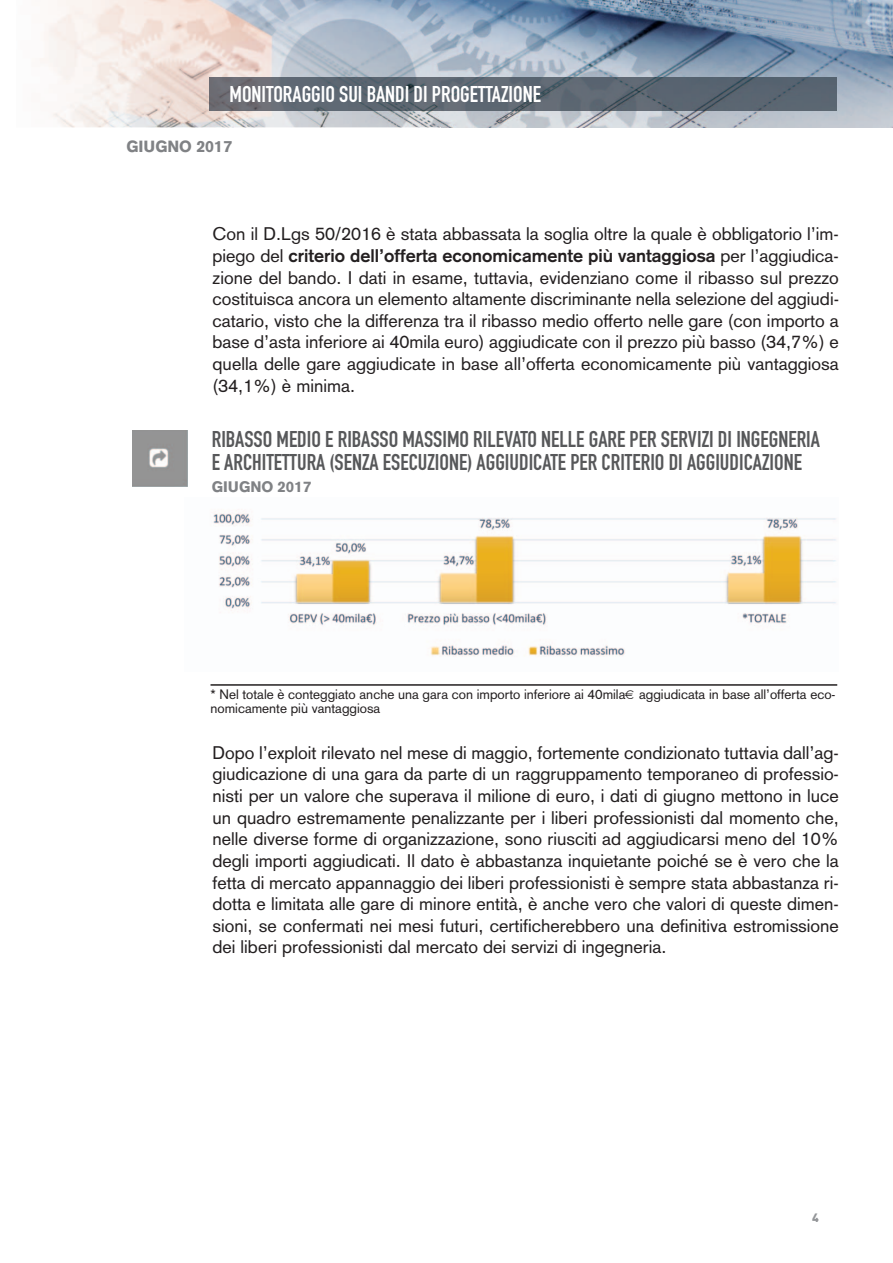
<style>
.page{position:relative;width:893px;height:1263px;background:#fff}
.page>*{position:absolute;margin:0;border:0;box-sizing:border-box;transform-origin:0 0}
.t1{font:700 22.5px/22.5px "DIN Condensed";color:#57585a}
.t2{font:700 22.5px "DIN Condensed";color:#fff}
.t3{font:18px/21.6px "Akzidenz Grotesk";color:#231f20;text-align:justify}
.t4{font:900 15.9px "Akzidenz Grotesk";color:#808285}
.t5{font:900 15px "Akzidenz Grotesk";color:#808285}
.t6{font:13.5px/13.5px "Akzidenz Grotesk";color:#231f20}
.t7{font:900 12px "DIN";color:#939598}
.s1{font-weight:700}
</style>
<div class="page">
<img style="left:441px;top:0;width:452px;height:127px">
<img style="left:40px;top:0;width:401px;height:128px">
<img style="left:210px;top:78px;width:626px;height:33px">
<img style="left:132px;top:431px;width:55px;height:55px">
<img style="left:213px;top:513px;width:623px;height:144px">
<hr style="left:210px;top:684px;width:627px;height:2px;background:#231f20">
<p class="t2" style="left:229px;top:81px;width:313px">MONITORAGGIO SUI BANDI DI PROGETTAZIONE</p>
<p class="t4" style="left:126px;top:140px;width:107px">GIUGNO 2017</p>
<p class="t3" style="left:213px;top:225px;width:628px">Con il D.Lgs 50/2016 è stata abbassata la soglia oltre la quale è obbligatorio l’im&shy;piego del <span class="s1">criterio dell’offerta economicamente più vantaggiosa</span> per l’aggiudica&shy;zione del bando. I dati in esame, tuttavia, evidenziano come il ribasso sul prezzo costituisca ancora un elemento altamente discriminante nella selezione del aggiudi&shy;catario, visto che la differenza tra il ribasso medio offerto nelle gare (con importo a base d’asta inferiore ai 40mila euro) aggiudicate con il prezzo più basso (34,7%) e quella delle gare aggiudicate in base all’offerta economicamente più vantaggiosa (34,1%) è minima.</p>
<p class="t1" style="left:212px;top:428px;width:610px">RIBASSO MEDIO E RIBASSO MASSIMO RILEVATO NELLE GARE PER SERVIZI DI INGEGNERIA<br>E ARCHITETTURA (SENZA ESECUZIONE) AGGIUDICATE PER CRITERIO DI AGGIUDICAZIONE</p>
<p class="t5" style="left:212px;top:481px;width:101px">GIUGNO 2017</p>
<p class="t6" style="left:210px;top:689px;width:627px">* Nel totale è conteggiato anche una gara con importo inferiore ai 40mila aggiudicata in base all’offerta eco&shy;nomicamente più vantaggiosa</p>
<p class="t3" style="left:213px;top:744px;width:628px">Dopo l’exploit rilevato nel mese di maggio, fortemente condizionato tuttavia dall’ag&shy;giudicazione di una gara da parte di un raggruppamento temporaneo di professio&shy;nisti per un valore che superava il milione di euro, i dati di giugno mettono in luce un quadro estremamente penalizzante per i liberi professionisti dal momento che, nelle diverse forme di organizzazione, sono riusciti ad aggiudicarsi meno del 10% degli importi aggiudicati. Il dato è abbastanza inquietante poiché se è vero che la fetta di mercato appannaggio dei liberi professionisti è sempre stata abbastanza ri&shy;dotta e limitata alle gare di minore entità, è anche vero che valori di queste dimen&shy;sioni, se confermati nei mesi futuri, certificherebbero una definitiva estromissione dei liberi professionisti dal mercato dei servizi di ingegneria.</p>
<p class="t7" style="left:812px;top:1213px;width:8px">4</p>
</div>
